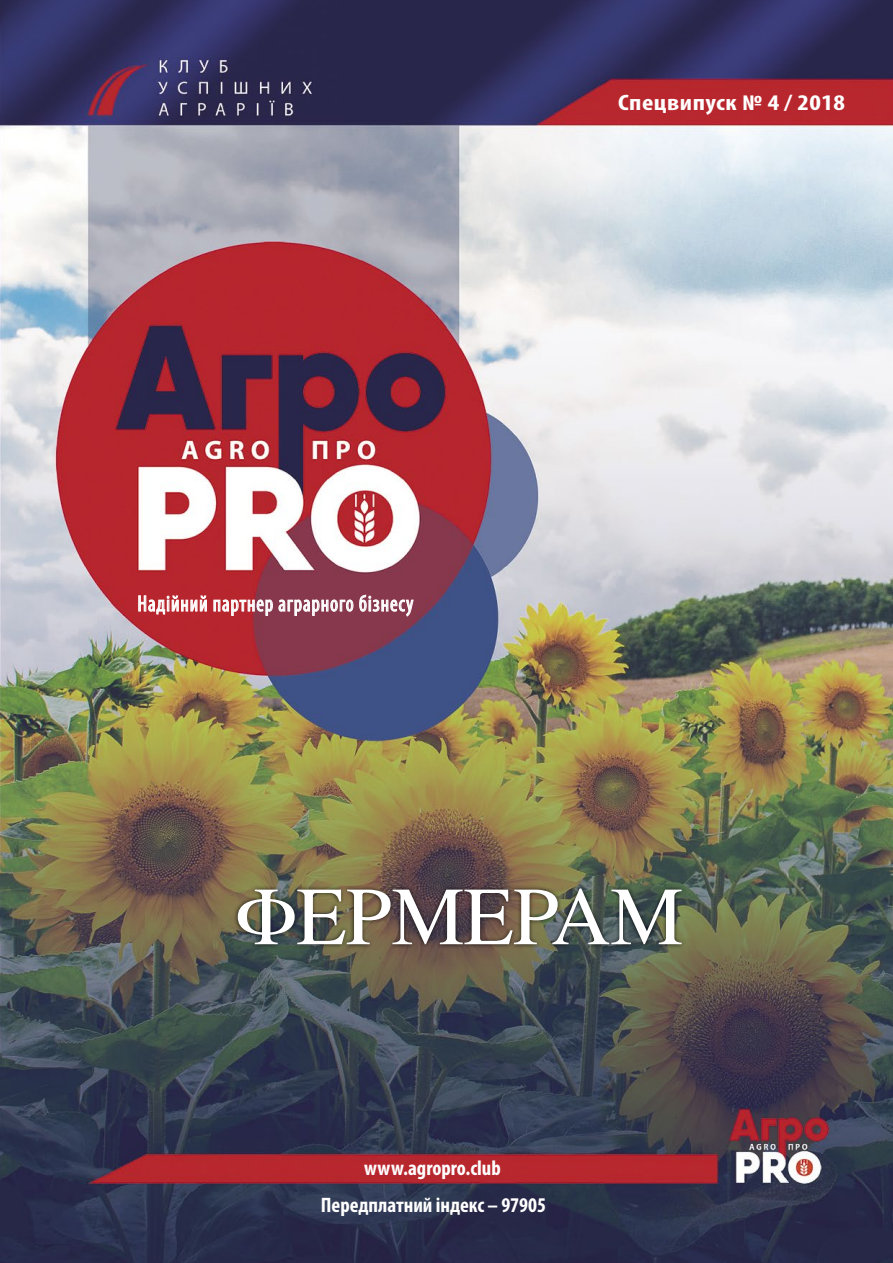
<style>
.page{position:relative;width:893px;height:1263px;background:#fff}
.page>*{position:absolute;margin:0;border:0;box-sizing:border-box;transform-origin:0 0}
.t1{font:82.5px "Latinskij";letter-spacing:-.01em;color:#fff}
.t2{font:condensed 22.65px "Myriad Pro";letter-spacing:.05em;color:#fff;scale:.91 1}
.t3{font:700 condensed 22.35px "Myriad Pro";letter-spacing:.02em;color:#fff;scale:1.2 1}
.t4{font:700 condensed 21px/37.2px "Myriad Pro";color:#fff;text-align:center}
</style>
<div class="page">
<img style="left:0;top:0;width:893px;height:1263px">
<div style="left:233px;top:884px;width:453px;height:65px;background:#000;opacity:.75"></div>
<svg style="left:138px;top:595px;width:69px;height:20px"></svg>
<svg style="left:213px;top:594px;width:201px;height:29px;background:#a65c6a"></svg>
<p class="t2" style="left:138px;top:590px;width:305px">Надійний партнер аграрного бізнесу</p>
<p class="t3" style="left:618px;top:88px;width:191px">Спецвипуск № 4 / 2018</p>
<h1 class="t1" style="left:235px;top:868px;width:449px">ФЕРМЕРАМ</h1>
<p class="t4" style="left:321px;top:1148px;width:227px">www.agropro.club<br>Передплатний індекс – 97905</p>
</div>
